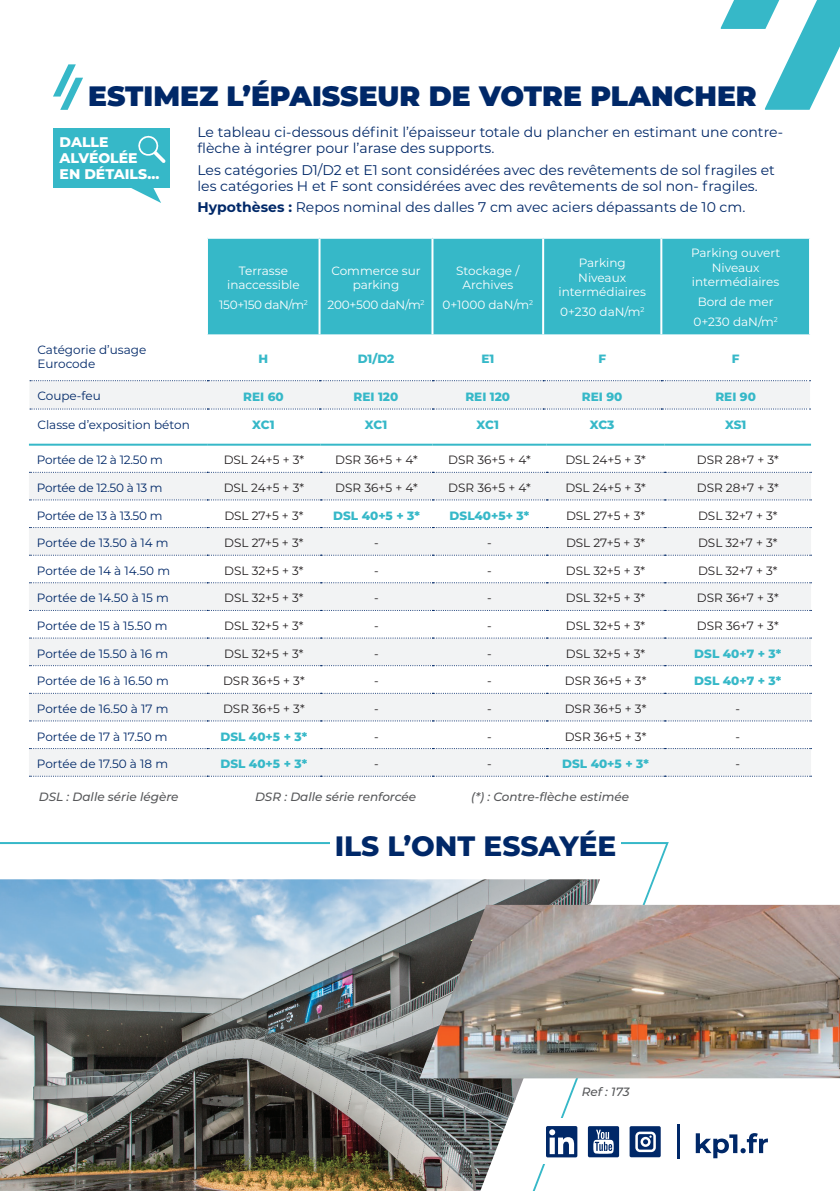
<style>
.page{position:relative;width:840px;height:1191px;background:#fff}
.page>*{position:absolute;margin:0;border:0;box-sizing:border-box;transform-origin:0 0}
.t1{font:900 28px "Montserrat";color:#002868}
.t2{font:800 28px "Montserrat";color:#002868}
.t3{font:14px/16px "Montserrat";color:#002868}
.t4{font:800 14px/16px "Montserrat";color:#fff}
.t5{font:12px "Montserrat";color:#231f20}
.t6{font:12px/14.4px "Montserrat";color:#002868}
.t7{font:12px/14.4px "Montserrat";color:#fff;text-align:center}
.t8{font:800 12px "Montserrat";color:#36b8c8}
.t9{font:italic 500 12px "Montserrat";color:#57585a}
.t10{font:12px "Montserrat";letter-spacing:-.02em;color:#002868}
.t11{font:12px "Montserrat";letter-spacing:-.03em;color:#fff}
.t12{font:12px "Montserrat";letter-spacing:-.02em;color:#fff}
.s1{font-weight:700}
</style>
<div class="page">
<svg style="left:53px;top:64px;width:30px;height:46px"></svg>
<svg style="left:720px;top:0;width:119px;height:110px"></svg>
<img style="left:0;top:842px;width:669px;height:349px">
<div style="left:330px;top:825px;width:290px;height:33px;background:#fff"></div>
<img style="left:419px;top:905px;width:420px;height:173px">
<div style="left:541px;top:1118px;width:232px;height:46px;background:#fff"></div>
<svg style="left:546px;top:1126px;width:31px;height:31px"></svg>
<svg style="left:587px;top:1126px;width:31px;height:31px"></svg>
<svg style="left:629px;top:1126px;width:31px;height:31px"></svg>
<svg style="left:695px;top:1133px;width:72px;height:25px"></svg>
<hr style="left:677px;top:1124px;width:2px;height:35px;background:#002868">
<div style="left:208px;top:239px;width:600px;height:95px;background:#36b8c8"></div>
<hr style="left:318px;top:239px;width:2px;height:95px;background:#fff">
<hr style="left:431px;top:239px;width:2px;height:95px;background:#fff">
<hr style="left:542px;top:239px;width:2px;height:95px;background:#fff">
<hr style="left:660px;top:239px;width:2px;height:95px;background:#fff">
<svg style="left:29px;top:380px;width:781px;height:29px"></svg>
<svg style="left:29px;top:473px;width:781px;height:302px;fill:#f2f3f4"></svg>
<svg style="left:29px;top:748px;width:782px;height:1px"></svg>
<svg style="left:29px;top:775px;width:782px;height:1px"></svg>
<hr style="left:29px;top:444px;width:178px;height:2px;background:#36b8c8">
<hr style="left:207px;top:444px;width:113px;height:2px;background:#36b8c8">
<hr style="left:320px;top:444px;width:112px;height:2px;background:#36b8c8">
<hr style="left:432px;top:444px;width:114px;height:2px;background:#36b8c8">
<hr style="left:546px;top:444px;width:118px;height:2px;background:#36b8c8">
<hr style="left:664px;top:444px;width:146px;height:2px;background:#36b8c8">
<svg style="left:29px;top:472px;width:782px;height:1px"></svg>
<svg style="left:29px;top:499px;width:782px;height:1px"></svg>
<svg style="left:29px;top:527px;width:782px;height:1px"></svg>
<svg style="left:29px;top:554px;width:782px;height:1px"></svg>
<svg style="left:29px;top:582px;width:782px;height:1px"></svg>
<svg style="left:29px;top:610px;width:782px;height:1px"></svg>
<svg style="left:29px;top:637px;width:782px;height:1px"></svg>
<svg style="left:29px;top:665px;width:782px;height:1px"></svg>
<svg style="left:29px;top:693px;width:782px;height:1px"></svg>
<svg style="left:29px;top:720px;width:782px;height:1px"></svg>
<div style="left:53px;top:128px;width:116px;height:60px;background:#36b8c8"></div>
<svg style="left:138px;top:135px;width:27px;height:28px"></svg>
<svg style="left:131px;top:188px;width:30px;height:15px"></svg>
<h1 class="t1" style="left:88px;top:75px;width:669px">ESTIMEZ L’ÉPAISSEUR DE VOTRE PLANCHER</h1>
<p class="t4" style="left:60px;top:133px;width:101px">DALLE<br>ALVÉOLÉE<br>EN DÉTAILS...</p>
<p class="t3" style="left:197px;top:123px;width:586px">Le tableau ci-dessous définit l’épaisseur totale du plancher en estimant une contre&shy;flèche à intégrer pour l’arase des supports.</p>
<p class="t3" style="left:197px;top:161px;width:578px">Les catégories D1/D2 et E1 sont considérées avec des revêtements de sol fragiles et les catégories H et F sont considérées avec des revêtements de sol non- fragiles.</p>
<p class="t3" style="left:197px;top:199px;width:549px"><span class="s1">Hypothèses :</span> Repos nominal des dalles 7 cm avec aciers dépassants de 10 cm.</p>
<p class="t7" style="left:227px;top:263px;width:74px">Terrasse inaccessible</p>
<p class="t11" style="left:219px;top:297px;width:90px">150+150 daN/m<sup>2</sup></p>
<p class="t7" style="left:331px;top:263px;width:91px">Commerce sur parking</p>
<p class="t12" style="left:327px;top:297px;width:98px">200+500 daN/m<sup>2</sup></p>
<p class="t7" style="left:456px;top:263px;width:65px">Stockage /<br>Archives</p>
<p class="t7" style="left:442px;top:297px;width:92px">0+1000 daN/m<sup>2</sup></p>
<p class="t7" style="left:558px;top:255px;width:89px">Parking<br>Niveaux intermédiaires</p>
<p class="t7" style="left:559px;top:304px;width:86px">0+230 daN/m<sup>2</sup></p>
<p class="t7" style="left:690px;top:245px;width:91px">Parking ouvert<br>Niveaux intermédiaires</p>
<p class="t7" style="left:693px;top:291px;width:86px;line-height:20px">Bord de mer<br>0+230 daN/m<sup>2</sup></p>
<p class="t6" style="left:37px;top:342px;width:110px">Catégorie d’usage<br>Eurocode</p>
<p class="t8" style="left:258px;top:350px;width:11px">H</p>
<p class="t8" style="left:357px;top:350px;width:38px">D1/D2</p>
<p class="t8" style="left:481px;top:350px;width:14px">E1</p>
<p class="t8" style="left:598px;top:350px;width:9px">F</p>
<p class="t8" style="left:731px;top:350px;width:9px">F</p>
<p class="t6" style="left:37px;top:388px;width:65px">Coupe-feu</p>
<p class="t8" style="left:243px;top:387px;width:42px">REI 60</p>
<p class="t8" style="left:353px;top:387px;width:46px">REI 120</p>
<p class="t8" style="left:465px;top:387px;width:46px">REI 120</p>
<p class="t8" style="left:581px;top:387px;width:42px">REI 90</p>
<p class="t8" style="left:715px;top:387px;width:42px">REI 90</p>
<p class="t6" style="left:37px;top:417px;width:154px">Classe d’exposition béton</p>
<p class="t8" style="left:252px;top:416px;width:24px">XC1</p>
<p class="t8" style="left:364px;top:416px;width:24px">XC1</p>
<p class="t8" style="left:476px;top:416px;width:24px">XC1</p>
<p class="t8" style="left:589px;top:416px;width:26px">XC3</p>
<p class="t8" style="left:724px;top:416px;width:23px">XS1</p>
<p class="t10" style="left:37px;top:452px;width:127px">Portée de 12 à 12.50 m</p>
<p class="t5" style="left:223px;top:452px;width:82px">DSL 24+5 + 3*</p>
<p class="t5" style="left:335px;top:452px;width:84px">DSR 36+5 + 4*</p>
<p class="t5" style="left:448px;top:452px;width:84px">DSR 36+5 + 4*</p>
<p class="t5" style="left:565px;top:452px;width:82px">DSL 24+5 + 3*</p>
<p class="t5" style="left:696px;top:452px;width:84px">DSR 28+7 + 3*</p>
<p class="t10" style="left:37px;top:479px;width:127px">Portée de 12.50 à 13 m</p>
<p class="t5" style="left:223px;top:479px;width:82px">DSL 24+5 + 3*</p>
<p class="t5" style="left:335px;top:479px;width:84px">DSR 36+5 + 4*</p>
<p class="t5" style="left:448px;top:479px;width:84px">DSR 36+5 + 4*</p>
<p class="t5" style="left:565px;top:479px;width:82px">DSL 24+5 + 3*</p>
<p class="t5" style="left:696px;top:479px;width:84px">DSR 28+7 + 3*</p>
<p class="t10" style="left:37px;top:507px;width:127px">Portée de 13 à 13.50 m</p>
<p class="t5" style="left:224px;top:507px;width:81px">DSL 27+5 + 3*</p>
<p class="t8" style="left:333px;top:506px;width:88px">DSL 40+5 + 3*</p>
<p class="t8" style="left:449px;top:506px;width:81px">DSL40+5+ 3*</p>
<p class="t5" style="left:565px;top:507px;width:81px">DSL 27+5 + 3*</p>
<p class="t5" style="left:697px;top:507px;width:81px">DSL 32+7 + 3*</p>
<p class="t6" style="left:37px;top:535px;width:133px">Portée de 13.50 à 14 m</p>
<p class="t5" style="left:224px;top:534px;width:81px">DSL 27+5 + 3*</p>
<p class="t5" style="left:374px;top:534px;width:6px">-</p>
<p class="t5" style="left:487px;top:534px;width:6px">-</p>
<p class="t5" style="left:565px;top:534px;width:81px">DSL 27+5 + 3*</p>
<p class="t5" style="left:697px;top:534px;width:81px">DSL 32+7 + 3*</p>
<p class="t6" style="left:37px;top:563px;width:135px">Portée de 14 à 14.50 m</p>
<p class="t5" style="left:224px;top:562px;width:81px">DSL 32+5 + 3*</p>
<p class="t5" style="left:374px;top:562px;width:6px">-</p>
<p class="t5" style="left:487px;top:562px;width:6px">-</p>
<p class="t5" style="left:565px;top:562px;width:81px">DSL 32+5 + 3*</p>
<p class="t5" style="left:697px;top:562px;width:81px">DSL 32+7 + 3*</p>
<p class="t6" style="left:37px;top:590px;width:133px">Portée de 14.50 à 15 m</p>
<p class="t5" style="left:224px;top:590px;width:81px">DSL 32+5 + 3*</p>
<p class="t5" style="left:374px;top:590px;width:6px">-</p>
<p class="t5" style="left:487px;top:590px;width:6px">-</p>
<p class="t5" style="left:565px;top:590px;width:81px">DSL 32+5 + 3*</p>
<p class="t5" style="left:696px;top:590px;width:83px">DSR 36+7 + 3*</p>
<p class="t6" style="left:37px;top:618px;width:132px">Portée de 15 à 15.50 m</p>
<p class="t5" style="left:224px;top:617px;width:81px">DSL 32+5 + 3*</p>
<p class="t5" style="left:374px;top:617px;width:6px">-</p>
<p class="t5" style="left:487px;top:617px;width:6px">-</p>
<p class="t5" style="left:565px;top:617px;width:81px">DSL 32+5 + 3*</p>
<p class="t5" style="left:696px;top:617px;width:83px">DSR 36+7 + 3*</p>
<p class="t6" style="left:37px;top:646px;width:133px">Portée de 15.50 à 16 m</p>
<p class="t5" style="left:224px;top:645px;width:81px">DSL 32+5 + 3*</p>
<p class="t5" style="left:374px;top:645px;width:6px">-</p>
<p class="t5" style="left:487px;top:645px;width:6px">-</p>
<p class="t5" style="left:565px;top:645px;width:81px">DSL 32+5 + 3*</p>
<p class="t8" style="left:694px;top:644px;width:88px">DSL 40+7 + 3*</p>
<p class="t6" style="left:37px;top:673px;width:133px">Portée de 16 à 16.50 m</p>
<p class="t5" style="left:223px;top:673px;width:83px">DSR 36+5 + 3*</p>
<p class="t5" style="left:374px;top:673px;width:6px">-</p>
<p class="t5" style="left:487px;top:673px;width:6px">-</p>
<p class="t5" style="left:564px;top:673px;width:83px">DSR 36+5 + 3*</p>
<p class="t8" style="left:694px;top:672px;width:88px">DSL 40+7 + 3*</p>
<p class="t6" style="left:37px;top:701px;width:133px">Portée de 16.50 à 17 m</p>
<p class="t5" style="left:223px;top:700px;width:83px">DSR 36+5 + 3*</p>
<p class="t5" style="left:374px;top:700px;width:6px">-</p>
<p class="t5" style="left:487px;top:700px;width:6px">-</p>
<p class="t5" style="left:564px;top:700px;width:83px">DSR 36+5 + 3*</p>
<p class="t5" style="left:735px;top:700px;width:6px">-</p>
<p class="t6" style="left:37px;top:728px;width:132px">Portée de 17 à 17.50 m</p>
<p class="t8" style="left:220px;top:727px;width:88px">DSL 40+5 + 3*</p>
<p class="t5" style="left:374px;top:728px;width:6px">-</p>
<p class="t5" style="left:487px;top:728px;width:6px">-</p>
<p class="t5" style="left:564px;top:728px;width:83px">DSR 36+5 + 3*</p>
<p class="t5" style="left:735px;top:728px;width:6px">-</p>
<p class="t6" style="left:37px;top:756px;width:133px">Portée de 17.50 à 18 m</p>
<p class="t8" style="left:220px;top:755px;width:88px">DSL 40+5 + 3*</p>
<p class="t5" style="left:374px;top:755px;width:6px">-</p>
<p class="t5" style="left:487px;top:755px;width:6px">-</p>
<p class="t8" style="left:562px;top:755px;width:88px">DSL 40+5 + 3*</p>
<p class="t5" style="left:735px;top:755px;width:6px">-</p>
<p class="t9" style="left:39px;top:788px;width:141px">DSL : Dalle série légère</p>
<p class="t9" style="left:255px;top:788px;width:162px">DSR : Dalle série renforcée</p>
<p class="t9" style="left:471px;top:788px;width:159px">(*) : Contre-flèche estimée</p>
<h1 class="t2" style="left:334px;top:825px;width:283px">ILS L’ONT ESSAYÉE</h1>
<p class="t9" style="left:581px;top:1083px;width:49px">Ref : 173</p>
</div>
